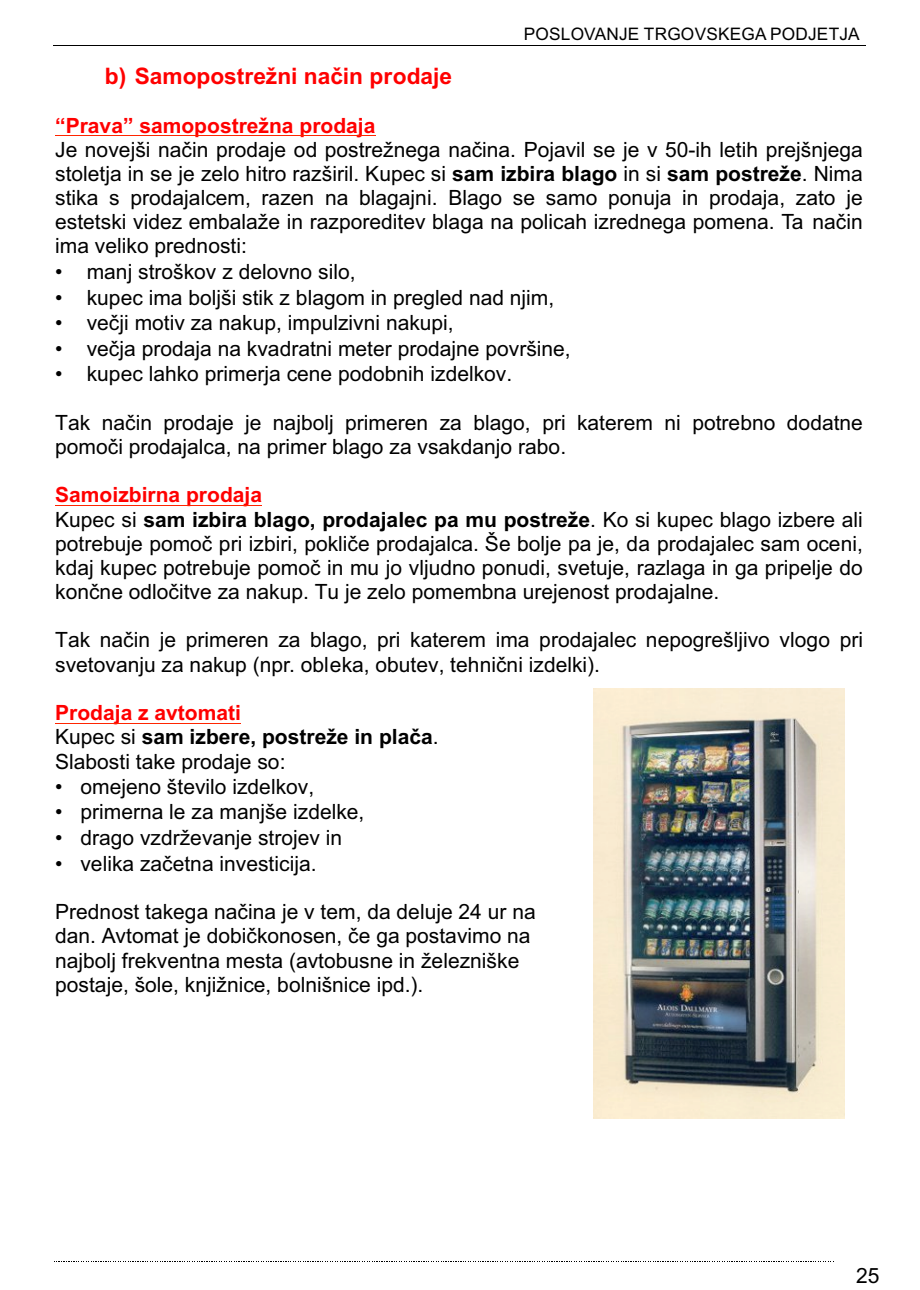
<style>
.page{position:relative;width:920px;height:1290px;background:#fff}
.page>*{position:absolute;margin:0;border:0;box-sizing:border-box;transform-origin:0 0}
.t1{font:700 22.65px "Arial";color:#f00}
.t2{font:21px/24.2px "Arial";color:#000}
.t3{font:700 21px "Arial";color:#f00}
.t4{font:17.25px "Arial";letter-spacing:.01em;color:#000}
.s1{font-weight:700}
.s2{font-weight:700;color:#f00}
</style>
<div class="page">
<hr style="left:53px;top:45px;width:812px;height:1px;background:#000">
<svg style="left:54px;top:1261px;width:780px;height:1px"></svg>
<hr style="left:55px;top:135px;width:320px;height:1px;background:#ff2500">
<hr style="left:55px;top:505px;width:207px;height:1px;background:#ff2500">
<hr style="left:55px;top:723px;width:186px;height:1px;background:#ff2500">
<img style="left:594px;top:689px;width:251px;height:430px">
<p class="t4" style="left:524px;top:27px;width:337px">POSLOVANJE TRGOVSKEGA PODJETJA</p>
<p class="t1" style="left:105px;top:68px;width:349px">b) Samopostrežni način prodaje</p>
<p class="t3" style="left:55px;top:117px;width:322px">“Prava” samopostrežna prodaja</p>
<p class="t2" style="left:55px;top:139px;width:809px;text-align:justify">Je novejši način prodaje od postrežnega načina. Pojavil se je v 50-ih letih prejšnjega stoletja in se je zelo hitro razširil. Kupec si <span class="s1">sam izbira blago</span> in si <span class="s1">sam postreže</span>. Nima stika s prodajalcem, razen na blagajni. Blago se samo ponuja in prodaja, zato je estetski videz embalaže in razporeditev blaga na policah izrednega pomena. Ta način ima veliko prednosti:</p>
<p class="t2" style="left:55px;top:261px;width:302px">• manj stroškov z delovno silo,</p>
<p class="t2" style="left:55px;top:287px;width:501px">• kupec ima boljši stik z blagom in pregled nad njim,</p>
<p class="t2" style="left:55px;top:312px;width:400px">• večji motiv za nakup, impulzivni nakupi,</p>
<p class="t2" style="left:55px;top:338px;width:517px">• večja prodaja na kvadratni meter prodajne površine,</p>
<p class="t2" style="left:55px;top:364px;width:459px">• kupec lahko primerja cene podobnih izdelkov.</p>
<p class="t2" style="left:55px;top:412px;width:809px">Tak način prodaje je najbolj primeren za blago, pri katerem ni potrebno dodatne pomoči prodajalca, na primer blago za vsakdanjo rabo.</p>
<p class="t2" style="left:55px;top:485px;width:809px"><span class="s2">Samoizbirna prodaja<br></span>Kupec si <span class="s1">sam izbira blago, prodajalec pa mu postreže</span>. Ko si kupec blago izbere ali potrebuje pomoč pri izbiri, pokliče prodajalca. Še bolje pa je, da prodajalec sam oceni, kdaj kupec potrebuje pomoč in mu jo vljudno ponudi, svetuje, razlaga in ga pripelje do končne odločitve za nakup. Tu je zelo pomembna urejenost prodajalne.</p>
<p class="t2" style="left:55px;top:630px;width:809px">Tak način je primeren za blago, pri katerem ima prodajalec nepogrešljivo vlogo pri svetovanju za nakup (npr. obleka, obutev, tehnični izdelki).</p>
<p class="t2" style="left:55px;top:703px;width:385px"><span class="s2">Prodaja z avtomati<br></span>Kupec si <span class="s1">sam izbere, postreže in plača</span>.<br>Slabosti take prodaje so:</p>
<p class="t2" style="left:55px;top:776px;width:261px">• omejeno število izdelkov,</p>
<p class="t2" style="left:55px;top:802px;width:311px">• primerna le za manjše izdelke,</p>
<p class="t2" style="left:55px;top:828px;width:289px">• drago vzdrževanje strojev in</p>
<p class="t2" style="left:55px;top:853px;width:263px">• velika začetna investicija.</p>
<p class="t2" style="left:55px;top:902px;width:482px">Prednost takega načina je v tem, da deluje 24 ur na dan. Avtomat je dobičkonosen, če ga postavimo na najbolj frekventna mesta (avtobusne in železniške postaje, šole, knjižnice, bolnišnice ipd.).</p>
<p class="t2" style="left:856px;top:1265px;width:25px">25</p>
</div>
